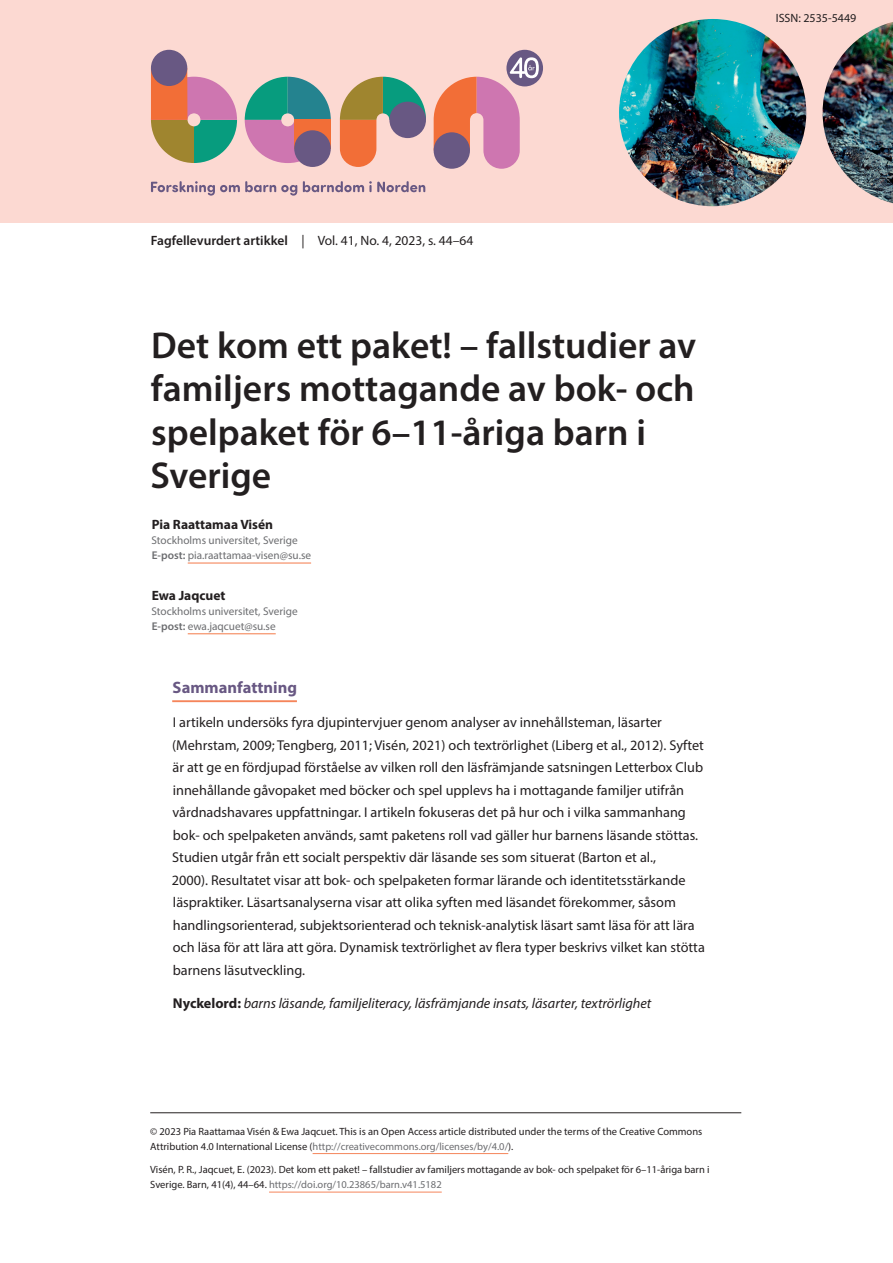
<style>
.page{position:relative;width:893px;height:1263px;background:#fff}
.page>*{position:absolute;margin:0;border:0;box-sizing:border-box;transform-origin:0 0}
.t1{font:600 37.5px/43.5px "Myriad Pro";color:#231f20}
.t2{font:700 16.5px "Myriad Pro";color:#685883}
.t3{font:14.25px/22.5px "Myriad Pro";color:#231f20}
.t4{font:italic 14.25px "Myriad Pro";color:#231f20}
.t5{font:13.5px "Myriad Pro";color:#231f20}
.t6{font:700 13.5px "Myriad Pro";color:#231f20}
.t7{font:12px "Myriad Pro";color:#231f20}
.t8{font:11.25px/15px "Myriad Pro";color:#6c6d70}
.t9{font:10.5px/15px "Myriad Pro";color:#231f20}
.s1{font-weight:600}
.s2{font-weight:700;font-style:normal}
.s3{color:#6c6d70}
</style>
<div class="page">
<div style="left:0;top:0;width:893px;height:222px;background:#fcd9d2"></div>
<svg style="left:151px;top:181px;width:146px;height:15px"></svg>
<svg style="left:303px;top:181px;width:122px;height:11px"></svg>
<svg style="left:151px;top:77px;width:86px;height:86px"></svg>
<div style="left:151px;top:68px;width:36px;height:52px;background:#f26e37"></div>
<div style="left:151px;top:50px;width:36px;height:36px;background:#685883;border-radius:50%"></div>
<svg style="left:245px;top:77px;width:86px;height:86px"></svg>
<div style="left:294px;top:120px;width:37px;height:29px;background:#f26e37"></div>
<div style="left:294px;top:130px;width:37px;height:37px;background:#685883;border-radius:50%"></div>
<svg style="left:340px;top:77px;width:86px;height:90px"></svg>
<div style="left:506px;top:50px;width:37px;height:36px;background:#685883;border-radius:50%"></div>
<svg style="left:434px;top:57px;width:105px;height:112px"></svg>
<hr style="left:150px;top:1112px;width:591px;height:1px;background:#231f20">
<hr style="left:313px;top:1153px;width:195px;height:1px;background:#f5855b">
<hr style="left:269px;top:1192px;width:173px;height:1px;background:#f5855b">
<img style="left:619px;top:19px;width:187px;height:187px;border-radius:94px">
<img style="left:823px;top:22px;width:70px;height:182px">
<hr style="left:188px;top:563px;width:123px;height:1px;background:#f47a49">
<hr style="left:188px;top:633px;width:88px;height:1px;background:#f47a49">
<hr style="left:172px;top:700px;width:125px;height:2px;background:#f5855b">
<p class="t7" style="left:776px;top:11px;width:82px">ISSN: 2535-5449</p>
<p class="t5" style="left:151px;top:232px;width:324px"><span class="s1">Fagfellevurdert artikkel</span> | Vol. 41, No. 4, 2023, s. 44–64</p>
<h1 class="t1" style="left:151px;top:322px;width:547px">Det kom ett paket! – fallstudier av familjers mottagande av bok- och spelpaket för 6–11-åriga barn i<br>Sverige</h1>
<p class="t6" style="left:152px;top:516px;width:123px">Pia Raattamaa Visén</p>
<p class="t8" style="left:151px;top:532px;width:161px">Stockholms universitet, Sverige<br><span class="s1">E-post:</span> pia.raattamaa-visen@su.se</p>
<p class="t6" style="left:152px;top:586px;width:75px">Ewa Jaqcuet</p>
<p class="t8" style="left:151px;top:603px;width:148px">Stockholms universitet, Sverige<br><span class="s1">E-post:</span> ewa.jaqcuet@su.se</p>
<p class="t2" style="left:173px;top:677px;width:126px">Sammanfattning</p>
<p class="t3" style="left:172px;top:711px;width:534px">I artikeln undersöks fyra djupintervjuer genom analyser av innehållsteman, läsarter (Mehrstam, 2009; Tengberg, 2011; Visén, 2021) och textrörlighet (Liberg et al., 2012). Syftet är att ge en fördjupad förståelse av vilken roll den läsfrämjande satsningen Letterbox Club innehållande gåvopaket med böcker och spel upplevs ha i mottagande familjer utifrån vårdnadshavares uppfattningar. I artikeln fokuseras det på hur och i vilka sammanhang bok- och spelpaketen används, samt paketens roll vad gäller hur barnens läsande stöttas.<br>Studien utgår från ett socialt perspektiv där läsande ses som situerat (Barton et al.,<br>2000). Resultatet visar att bok- och spelpaketen formar lärande och identitetsstärkande läspraktiker. Läsartsanalyserna visar att olika syften med läsandet förekommer, såsom handlingsorienterad, subjektsorienterad och teknisk-analytisk läsart samt läsa för att lära och läsa för att lära att göra. Dynamisk textrörlighet av flera typer beskrivs vilket kan stötta barnens läsutveckling.</p>
<p class="t4" style="left:173px;top:995px;width:480px"><span class="s2">Nyckelord:</span> barns läsande, familjeliteracy, läsfrämjande insats, läsarter, textrörlighet</p>
<p class="t9" style="left:150px;top:1123px;width:554px">© 2023 Pia Raattamaa Visén &amp; Ewa Jaqcuet. This is an Open Access article distributed under the terms of the Creative Commons<br>Attribution 4.0 International License (<span class="s3">http://creativecommons.org/licenses/by/4.0/</span>).</p>
<p class="t9" style="left:150px;top:1162px;width:561px">Visén, P. R., Jaqcuet, E. (2023). Det kom ett paket! – fallstudier av familjers mottagande av bok- och spelpaket för 6–11-åriga barn i<br>Sverige. Barn, 41(4), 44–64. <span class="s3">https://doi.org/10.23865/barn.v41.5182</span></p>
</div>
